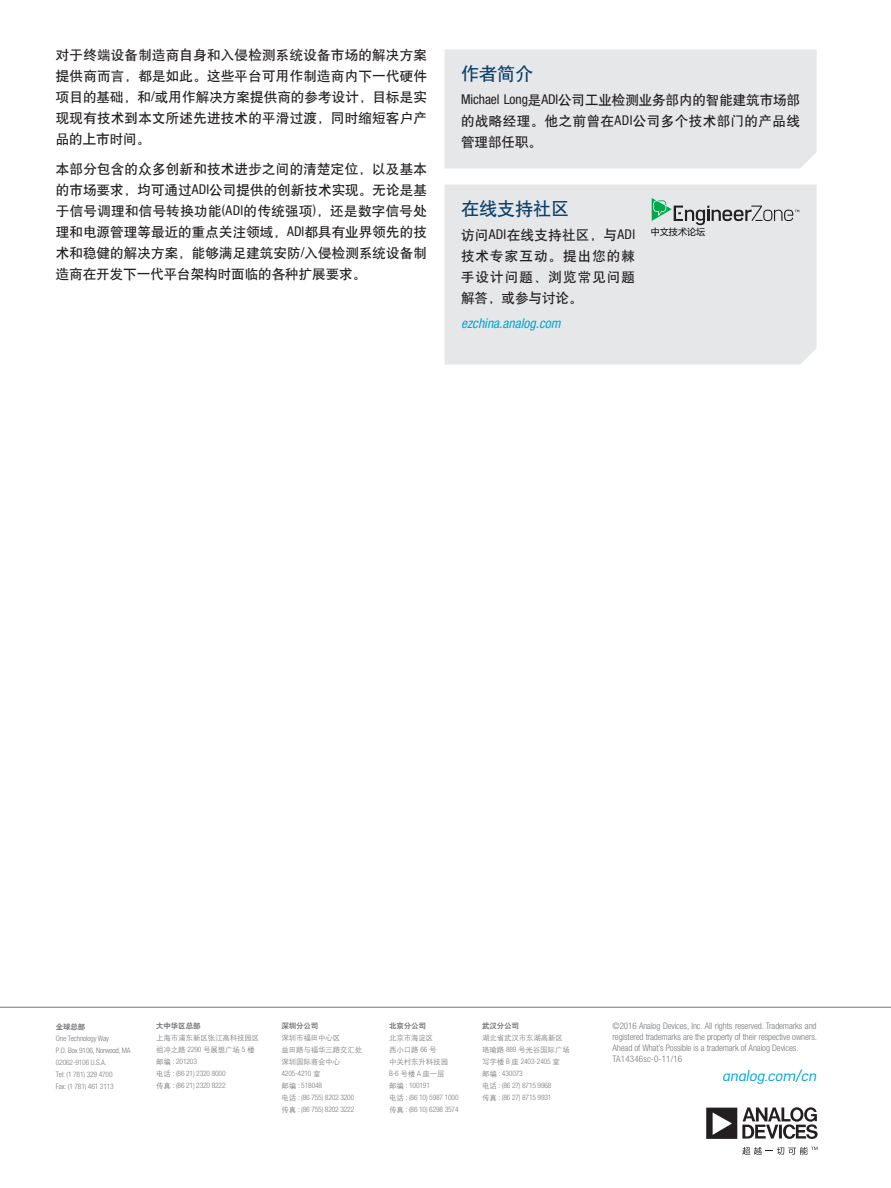
<style>
.page{position:relative;width:891px;height:1188px;background:#fff}
.page>*{position:absolute;margin:0;border:0;box-sizing:border-box;transform-origin:0 0}
.t1{font:18px "H Yb 1 gj";color:#0b406a}
.t2{font:italic 15px "Azbuka Std";color:#00a6cf}
.Body_Copy{font:13.5px/21px "H Yb 1 gj";letter-spacing:.01em;color:#231f20;text-align:justify}
.t3{font:italic condensed 13.5px "Helvetica Neue LT Std";color:#00a6cf}
.t4{font:300 condensed 9px/10.8px "Helvetica Neue LT Std";letter-spacing:-.01em;color:#76787b}
.t5{font:300 condensed 9px "Helvetica Neue LT Std";letter-spacing:.02em;color:#76787b}
.t6{font:9px "Microsoft Ya Hei GBK EUC H";color:#030303}
.t7{font:300 condensed 7.5px/12px "Helvetica Neue LT Std";letter-spacing:-.02em;color:#76787b}
.t8{font:7.5px/12px "H Yg 2 gj";letter-spacing:-.02em;color:#76787b}
.t9{font:7.5px "H Yb 2 gj";letter-spacing:-.02em;color:#76787b}
.s1{font-family:"Helvetica Neue LT Std";font-stretch:condensed}
.s2{font-family:"Helvetica Neue LT Std";font-weight:300;font-stretch:condensed}
.s3{font-family:"H Yg 2 gj";font-weight:400;font-stretch:normal}
</style>
<div class="page">
<hr style="left:0;top:1007px;width:891px;height:1px;background:#76787b">
<svg style="left:706px;top:1107px;width:112px;height:32px"></svg>
<svg style="left:742px;top:1147px;width:76px;height:8px"></svg>
<div style="left:445px;top:50px;width:372px;height:119px;background:#e6e7e9"></div>
<div style="left:445px;top:185px;width:372px;height:180px;background:#e6e7e9"></div>
<svg style="left:652px;top:198px;width:147px;height:39px;background:#c9cfce"></svg>
<p class="Body_Copy" style="left:56px;top:45px;width:373px">对于终端设备制造商自身和入侵检测系统设备市场的解决方案提供商而言，都是如此。这些平台可用作制造商内下一代硬件项目的基础，和<span class="s1">/</span>或用作解决方案提供商的参考设计，目标是实现现有技术到本文所述先进技术的平滑过渡，同时缩短客户产品的上市时间。</p>
<p class="Body_Copy" style="left:56px;top:159px;width:373px">本部分包含的众多创新和技术进步之间的清楚定位，以及基本的市场要求，均可通过<span class="s1">ADI</span>公司提供的创新技术实现。无论是基于信号调理和信号转换功能<span class="s1">(ADI</span>的传统强项<span class="s1">)</span>，还是数字信号处理和电源管理等最近的重点关注领域，<span class="s1">ADI</span>都具有业界领先的技术和稳健的解决方案，能够满足建筑安防<span class="s1">/</span>入侵检测系统设备制造商在开发下一代平台架构时面临的各种扩展要求。</p>
<p class="t1" style="left:461px;top:64px;width:73px">作者简介</p>
<p class="Body_Copy" style="left:461px;top:90px;width:340px"><span class="s1">Michael Long</span>是<span class="s1">ADI</span>公司工业检测业务部内的智能建筑市场部的战略经理。他之前曾在<span class="s1">ADI</span>公司多个技术部门的产品线管理部任职。</p>
<p class="t1" style="left:461px;top:199px;width:109px">在线支持社区</p>
<p class="Body_Copy" style="left:461px;top:225px;width:176px">访问<span class="s1">ADI</span>在线支持社区，与<span class="s1">ADI</span>技术专家互动。提出您的棘手设计问题、浏览常见问题解答，或参与讨论。</p>
<p class="t3" style="left:461px;top:315px;width:101px">ezchina.analog.com</p>
<p class="t6" style="left:660px;top:226px;width:29px">ކ܉ߐ</p>
<p class="t9" style="left:56px;top:1023px;width:31px">全球总部</p>
<p class="t7" style="left:56px;top:1032px;width:76px">One Technology Way<br>P.O. Box 9106, Norwood, MA<br>02062-9106 U.S.A.<br>Tel: (1 781) 329 4700<br>Fax: (1 781) 461 3113</p>
<p class="t9" style="left:156px;top:1022px;width:46px">大中华区总部</p>
<p class="t8" style="left:156px;top:1032px;width:104px">上海市浦东新区张江高科技园区祖冲之路 <span class="s2">2290</span> 号展想广场 <span class="s2">5</span> 楼</p>
<p class="t7" style="left:156px;top:1056px;width:71px"><span class="s3">邮编</span> : 201203<br><span class="s3">电话</span> : (86 21) 2320 8000<span class="s3">传真</span> : (86 21) 2320 8222</p>
<p class="t9" style="left:281px;top:1022px;width:38px">深圳分公司</p>
<p class="t8" style="left:281px;top:1032px;width:82px">深圳市福田中心区<br>益田路与福华三路交汇处深圳国际商会中心</p>
<p class="t7" style="left:281px;top:1068px;width:74px">4205-4210 <span class="s3">室<br>邮编</span> : 518048<br><span class="s3">电话</span> : (86 755) 8202 3200<span class="s3">传真</span> : (86 755) 8202 3222</p>
<p class="t9" style="left:389px;top:1022px;width:38px">北京分公司</p>
<p class="t8" style="left:389px;top:1032px;width:60px">北京市海淀区<br>西小口路 <span class="s2">66</span> 号<br>中关村东升科技园<br><span class="s2">B-6</span> 号楼 <span class="s2">A</span> 座一层</p>
<p class="t7" style="left:389px;top:1080px;width:71px"><span class="s3">邮编</span> : 100191<br><span class="s3">电话</span> : (86 10) 5987 1000<span class="s3">传真</span> : (86 10) 6298 3574</p>
<p class="t9" style="left:482px;top:1022px;width:38px">武汉分公司</p>
<p class="t8" style="left:482px;top:1032px;width:89px">湖北省武汉市东湖高新区珞瑜路 <span class="s2">889</span> 号光谷国际广场</p>
<p class="t7" style="left:482px;top:1056px;width:79px"><span class="s3">写字楼</span> B <span class="s3">座</span> 2403-2405 <span class="s3">室邮编</span> : 430073<br><span class="s3">电话</span> : (86 27) 8715 9968<span class="s3">传真</span> : (86 27) 8715 9931</p>
<p class="t4" style="left:613px;top:1021px;width:206px">©2016 Analog Devices, Inc. All rights reserved. Trademarks and registered trademarks are the property of their respective owners.</p>
<p class="t4" style="left:613px;top:1042px;width:187px">Ahead of What’s Possible is a trademark of Analog Devices.</p>
<p class="t5" style="left:613px;top:1053px;width:71px">TA14346sc-0-11/16</p>
<p class="t2" style="left:723px;top:1067px;width:96px">analog.com/cn</p>
</div>
